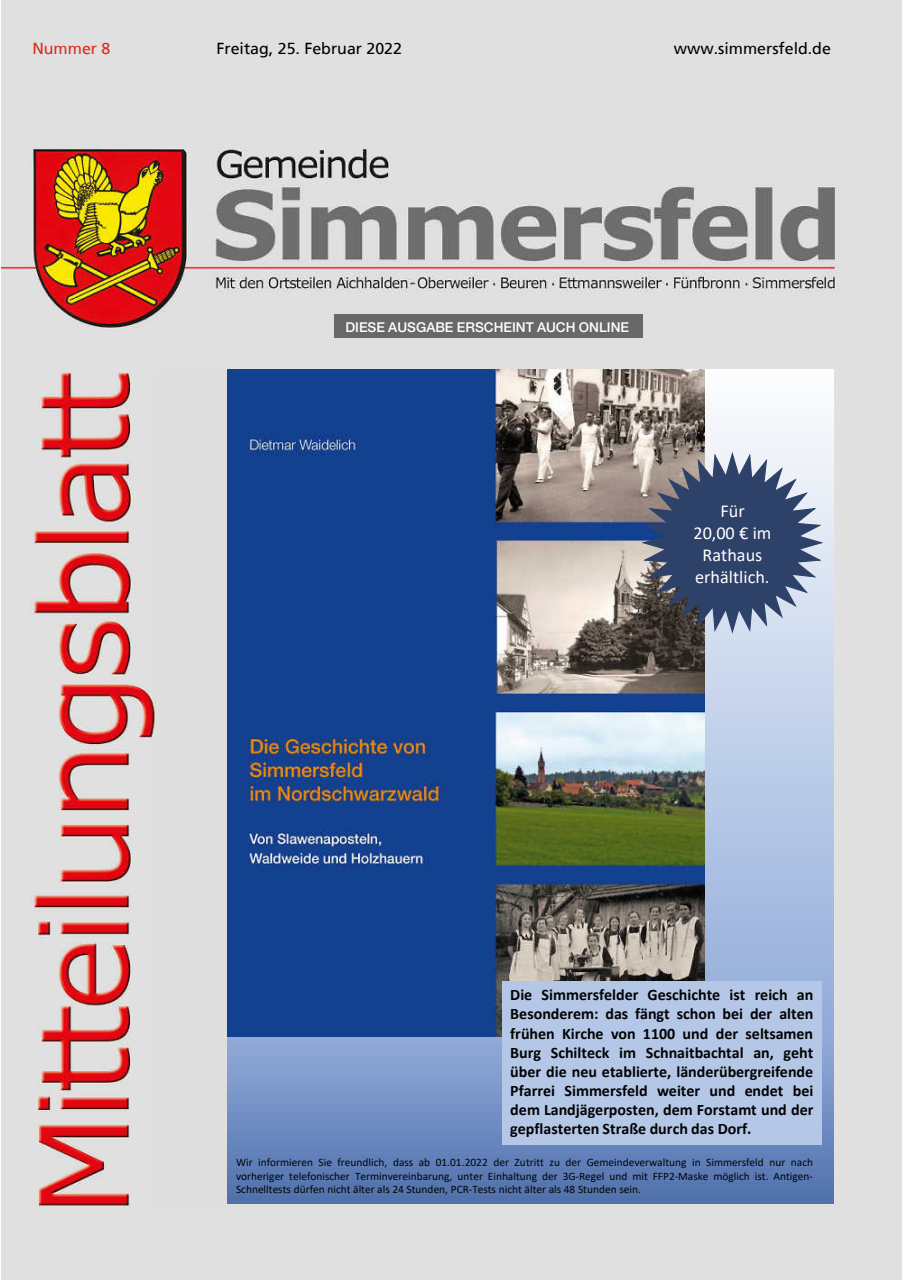
<style>
.page{position:relative;width:902px;height:1280px;background:#fff}
.page>*{position:absolute;margin:0;border:0;box-sizing:border-box;transform-origin:0 0}
.t1{font:18.15px/21.9px "Calibri";color:#fff;text-align:center}
.t2{font:700 16.05px/19.2px "Calibri";color:#030303;text-align:justify}
.t3{font:15.9px "Frutiger";color:#000}
.t4{font:15.9px "Frutiger";color:#dc2a1b}
.t5{font:500 13.65px "Helvetica Neue";color:#fff}
.t6{font:11.4px/13.6px "Calibri";color:#030303;text-align:justify}
</style>
<div class="page">
<img style="left:2px;top:0;width:899px;height:1279px">
<div style="left:334px;top:315px;width:308px;height:23px;background:#676867"></div>
<svg style="left:227px;top:370px;width:606px;height:833px;background:#91a8d1"></svg>
<img style="left:228px;top:370px;width:476px;height:666px">
<div style="left:502px;top:981px;width:319px;height:163px;background:#b4c7e6"></div>
<svg style="left:641px;top:450px;width:184px;height:186px;background:#68738b"></svg>
<div style="left:156px;top:370px;width:71px;height:835px;background:#dedede"></div>
<p class="t4" style="left:32px;top:39px;width:80px">Nummer 8</p>
<p class="t3" style="left:673px;top:39px;width:158px">www.simmersfeld.de</p>
<p class="t3" style="left:216px;top:39px;width:187px">Freitag, 25. Februar 2022</p>
<p class="t5" style="left:345px;top:319px;width:285px">DIESE AUSGABE ERSCHEINT AUCH ONLINE</p>
<p class="t1" style="left:693px;top:499px;width:79px">Für<br>20,00 € im<br>Rathaus erhältlich.</p>
<p class="t2" style="left:510px;top:985px;width:304px">Die Simmersfelder Geschichte ist reich an Besonderem: das fängt schon bei der alten frühen Kirche von 1100 und der seltsamen Burg Schilteck im Schnaitbachtal an, geht über die neu etablierte, länderübergreifende Pfarrei Simmersfeld weiter und endet bei dem Landjägerposten, dem Forstamt und der gepflasterten Straße durch das Dorf.</p>
<p class="t6" style="left:236px;top:1155px;width:578px">Wir informieren Sie freundlich, dass ab 01.01.2022 der Zutritt zu der Gemeindeverwaltung in Simmersfeld nur nach vorheriger telefonischer Terminvereinbarung, unter Einhaltung der 3G-Regel und mit FFP2-Maske möglich ist. Antigen-Schnelltests dürfen nicht älter als 24 Stunden, PCR-Tests nicht älter als 48 Stunden sein.</p>
</div>
